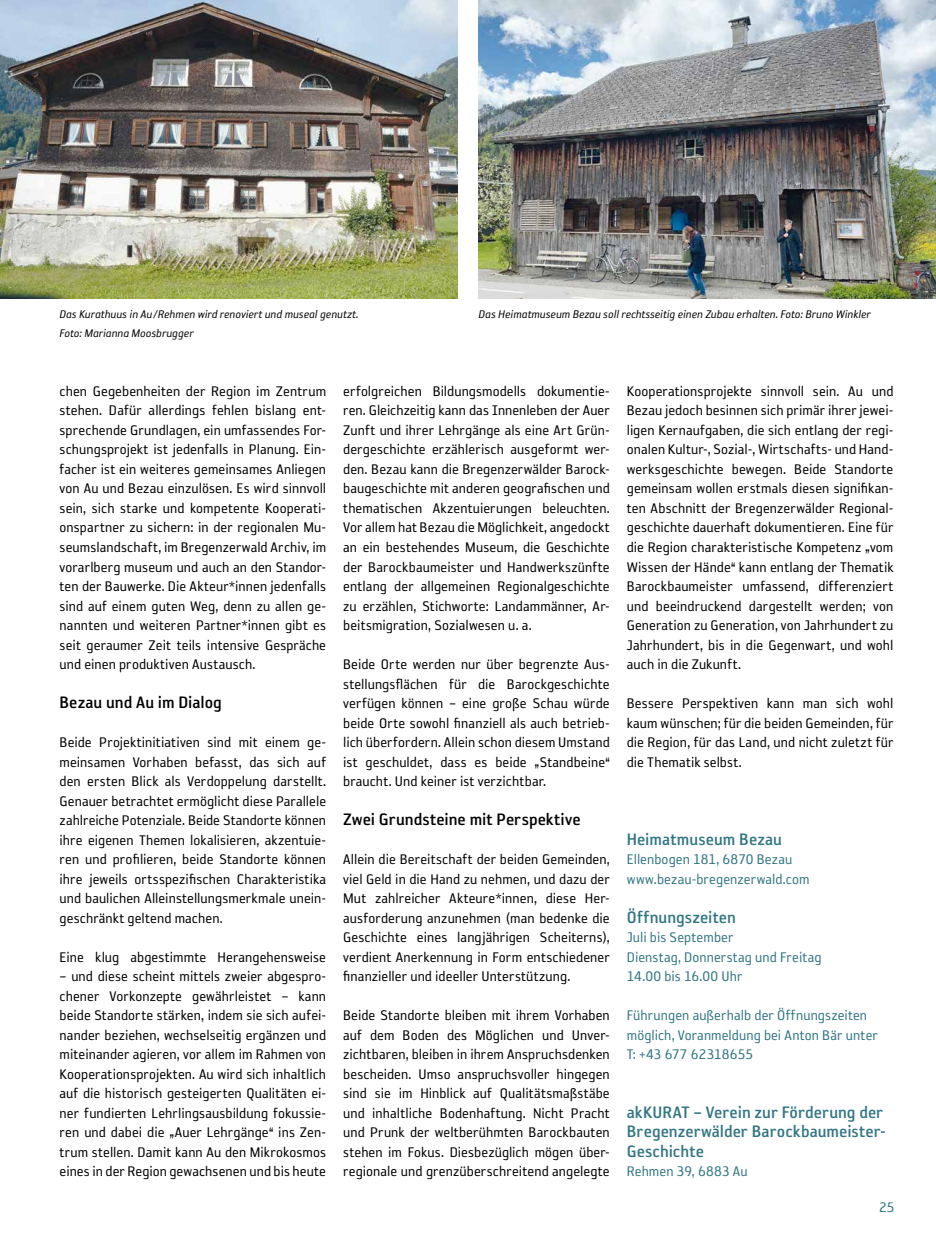
<style>
.page{position:relative;width:936px;height:1255px;background:#fff}
.page>*{position:absolute;margin:0;border:0;box-sizing:border-box;transform-origin:0 0}
.t1{font:19.05px/19.5px "Reykjavik One B Gauge";color:#317684}
.t2{font:19.05px "Reykjavik One B Gauge";color:#000}
.t3{font:16.05px/19.5px "Reykjavik One A Gauge";letter-spacing:.005em;color:#000;text-align:justify}
.t4{font:16.05px/19.5px "Reykjavik One A Gauge";letter-spacing:.005em;color:#317684}
.t5{font:italic 12.75px/19.5px "Reykjavik One A Gauge";letter-spacing:.01em;color:#000}
</style>
<div class="page">
<img style="left:0;top:0;width:457px;height:298px">
<img style="left:478px;top:0;width:457px;height:298px">
<p class="t5" style="left:60px;top:304px;width:300px">Das Kurathuus in Au/Rehmen wird renoviert und museal genutzt.<br>Foto: Marianna Moosbrugger</p>
<p class="t5" style="left:478px;top:304px;width:393px">Das Heimatmuseum Bezau soll rechtsseitig einen Zubau erhalten. Foto: Bruno Winkler</p>
<p class="t3" style="left:60px;top:381px;width:268px">chen Gegebenheiten der Region im Zentrum stehen. Dafür allerdings fehlen bislang ent&shy;sprechende Grundlagen, ein umfassendes For&shy;schungsprojekt ist jedenfalls in Planung. Ein&shy;facher ist ein weiteres gemeinsames Anliegen von Au und Bezau einzulösen. Es wird sinnvoll sein, sich starke und kompetente Kooperati&shy;onspartner zu sichern: in der regionalen Mu&shy;seumslandschaft, im Bregenzerwald Archiv, im vorarlberg museum und auch an den Standor&shy;ten der Bauwerke. Die Akteur*innen jedenfalls sind auf einem guten Weg, denn zu allen ge&shy;nannten und weiteren Partner*innen gibt es seit geraumer Zeit teils intensive Gespräche und einen produktiven Austausch.</p>
<p class="t2" style="left:60px;top:692px;width:164px">Bezau und Au im Dialog</p>
<p class="t3" style="left:60px;top:732px;width:268px">Beide Projektinitiativen sind mit einem ge&shy;meinsamen Vorhaben befasst, das sich auf den ersten Blick als Verdoppelung darstellt.<br>Genauer betrachtet ermöglicht diese Parallele zahlreiche Potenziale. Beide Standorte können ihre eigenen Themen lokalisieren, akzentuie&shy;ren und profilieren, beide Standorte können ihre jeweils ortsspezifischen Charakteristika und baulichen Alleinstellungsmerkmale unein&shy;geschränkt geltend machen.</p>
<p class="t3" style="left:60px;top:947px;width:268px">Eine klug abgestimmte Herangehensweise</p>
<p class="t3" style="left:60px;top:966px;width:268px">– und diese scheint mittels zweier abgespro&shy;chener Vorkonzepte gewährleistet – kann beide Standorte stärken, indem sie sich aufei&shy;nander beziehen, wechselseitig ergänzen und miteinander agieren, vor allem im Rahmen von Kooperationsprojekten. Au wird sich inhaltlich auf die historisch gesteigerten Qualitäten ei&shy;ner fundierten Lehrlingsausbildung fokussie&shy;ren und dabei die „Auer Lehrgänge“ ins Zen&shy;trum stellen. Damit kann Au den Mikrokosmos eines in der Region gewachsenen und bis heute</p>
<p class="t3" style="left:343px;top:381px;width:268px">erfolgreichen Bildungsmodells dokumentie&shy;ren. Gleichzeitig kann das Innenleben der Auer Zunft und ihrer Lehrgänge als eine Art Grün&shy;dergeschichte erzählerisch ausgeformt wer&shy;den. Bezau kann die Bregenzerwälder Barock&shy;baugeschichte mit anderen geografischen und thematischen Akzentuierungen beleuchten.<br>Vor allem hat Bezau die Möglichkeit, angedockt an ein bestehendes Museum, die Geschichte der Barockbaumeister und Handwerkszünfte entlang der allgemeinen Regionalgeschichte zu erzählen, Stichworte: Landammänner, Ar&shy;beitsmigration, Sozialwesen u. a.</p>
<p class="t3" style="left:343px;top:654px;width:268px">Beide Orte werden nur über begrenzte Aus&shy;stellungsflächen für die Barockgeschichte verfügen können – eine große Schau würde beide Orte sowohl finanziell als auch betrieb&shy;lich überfordern. Allein schon diesem Umstand ist geschuldet, dass es beide „Standbeine“ braucht. Und keiner ist verzichtbar.</p>
<p class="t2" style="left:343px;top:809px;width:239px">Zwei Grundsteine mit Perspektive</p>
<p class="t3" style="left:343px;top:849px;width:268px">Allein die Bereitschaft der beiden Gemeinden, viel Geld in die Hand zu nehmen, und dazu der Mut zahlreicher Akteure*innen, diese Her&shy;ausforderung anzunehmen (man bedenke die Geschichte eines langjährigen Scheiterns), verdient Anerkennung in Form entschiedener finanzieller und ideeller Unterstützung.</p>
<p class="t3" style="left:343px;top:1005px;width:268px">Beide Standorte bleiben mit ihrem Vorhaben auf dem Boden des Möglichen und Unver&shy;zichtbaren, bleiben in ihrem Anspruchsdenken bescheiden. Umso anspruchsvoller hingegen sind sie im Hinblick auf Qualitätsmaßstäbe und inhaltliche Bodenhaftung. Nicht Pracht und Prunk der weltberühmten Barockbauten stehen im Fokus. Diesbezüglich mögen über&shy;regionale und grenzüberschreitend angelegte</p>
<p class="t3" style="left:626px;top:381px;width:268px">Kooperationsprojekte sinnvoll sein. Au und Bezau jedoch besinnen sich primär ihrer jewei&shy;ligen Kernaufgaben, die sich entlang der regi&shy;onalen Kultur-, Sozial-, Wirtschafts- und Hand&shy;werksgeschichte bewegen. Beide Standorte gemeinsam wollen erstmals diesen signifikan&shy;ten Abschnitt der Bregenzerwälder Regional&shy;geschichte dauerhaft dokumentieren. Eine für die Region charakteristische Kompetenz „vom Wissen der Hände“ kann entlang der Thematik Barockbaumeister umfassend, differenziert und beeindruckend dargestellt werden; von Generation zu Generation, von Jahrhundert zu Jahrhundert, bis in die Gegenwart, und wohl auch in die Zukunft.</p>
<p class="t3" style="left:626px;top:693px;width:268px">Bessere Perspektiven kann man sich wohl kaum wünschen; für die beiden Gemeinden, für die Region, für das Land, und nicht zuletzt für die Thematik selbst.</p>
<p class="t1" style="left:626px;top:829px;width:157px">Heimatmuseum Bezau</p>
<p class="t4" style="left:626px;top:849px;width:184px">Ellenbogen 181, 6870 Bezau www.bezau-bregenzerwald.com</p>
<p class="t1" style="left:626px;top:907px;width:111px">Öffnungszeiten</p>
<p class="t4" style="left:626px;top:927px;width:196px">Juli bis September<br>Dienstag, Donnerstag und Freitag<br>14.00 bis 16.00 Uhr</p>
<p class="t4" style="left:626px;top:1005px;width:253px">Führungen außerhalb der Öffnungszeiten möglich, Voranmeldung bei Anton Bär unter<br>T: +43 677 62318655</p>
<p class="t1" style="left:626px;top:1102px;width:260px">akKURAT – Verein zur Förderung der<br>Bregenzerwälder Barockbaumeister-<br>Geschichte</p>
<p class="t4" style="left:626px;top:1161px;width:122px">Rehmen 39, 6883 Au</p>
<p class="t4" style="left:878px;top:1197px;width:17px">25</p>
</div>
